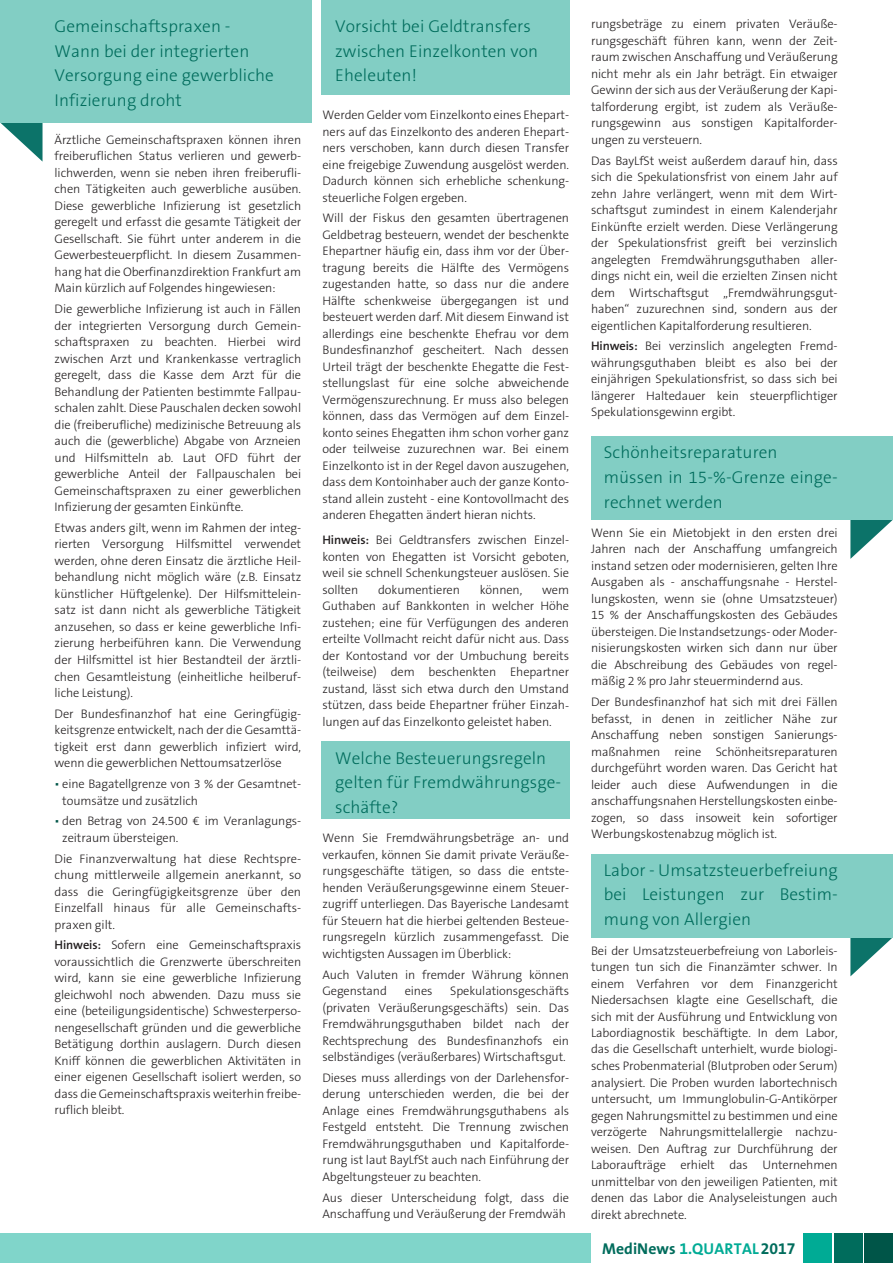
<style>
.page{position:relative;width:893px;height:1263px;background:#fff}
.page>*{position:absolute;margin:0;border:0;box-sizing:border-box;transform-origin:0 0}
.t1{font:300 17.25px/24.8px "The Sans B Plus W3";letter-spacing:.005em;color:#006c5c}
.t2{font:700 15.75px "The Sans B Plus W7";letter-spacing:.005em;color:#006c5c}
.t3{font:300 12.45px/16.5px "The Sans B Plus W3";letter-spacing:-.01em;color:#231f20;text-align:justify}
.s1{font-family:"The Sans B Plus W6";font-weight:600}
.s2{color:#00ab95}
</style>
<div class="page">
<div style="left:321px;top:741px;width:248px;height:77px;background:#82cec4"></div>
<div style="left:321px;top:0;width:248px;height:94px;background:#82cec4"></div>
<svg style="left:850px;top:520px;width:43px;height:39px"></svg>
<svg style="left:850px;top:937px;width:43px;height:39px"></svg>
<div style="left:591px;top:437px;width:302px;height:83px;background:#82cec4"></div>
<div style="left:591px;top:854px;width:302px;height:83px;background:#82cec4"></div>
<svg style="left:0;top:122px;width:43px;height:40px"></svg>
<div style="left:0;top:0;width:312px;height:122px;background:#82cec4"></div>
<div style="left:0;top:1233px;width:591px;height:30px;background:#80d5ca"></div>
<div style="left:834px;top:1233px;width:29px;height:30px;background:#006c5c"></div>
<div style="left:864px;top:1233px;width:29px;height:30px;background:#005548"></div>
<div style="left:803px;top:1233px;width:29px;height:30px;background:#00ab95"></div>
<h1 class="t1" style="left:55px;top:14px;width:221px">Gemeinschaftspraxen -<br>Wann bei der integrierten<br>Versorgung eine gewerbliche<br>Infizierung droht</h1>
<p class="t3" style="left:55px;top:132px;width:248px">Ärztliche Gemeinschaftspraxen können ihren freiberuflichen Status verlieren und gewerb&shy;lichwerden, wenn sie neben ihren freiberufli&shy;chen Tätigkeiten auch gewerbliche ausüben.<br>Diese gewerbliche Infizierung ist gesetzlich geregelt und erfasst die gesamte Tätigkeit der Gesellschaft. Sie führt unter anderem in die Gewerbesteuerpflicht. In diesem Zusammen&shy;hang hat die Oberfinanzdirektion Frankfurt am Main kürzlich auf Folgendes hingewiesen:</p>
<p class="t3" style="left:55px;top:301px;width:248px">Die gewerbliche Infizierung ist auch in Fällen der integrierten Versorgung durch Gemein&shy;schaftspraxen zu beachten. Hierbei wird zwischen Arzt und Krankenkasse vertraglich geregelt, dass die Kasse dem Arzt für die Behandlung der Patienten bestimmte Fallpau&shy;schalen zahlt. Diese Pauschalen decken sowohl die (freiberufliche) medizinische Betreuung als auch die (gewerbliche) Abgabe von Arzneien und Hilfsmitteln ab. Laut OFD führt der gewerbliche Anteil der Fallpauschalen bei Gemeinschaftspraxen zu einer gewerblichen Infizierung der gesamten Einkünfte.</p>
<p class="t3" style="left:55px;top:520px;width:248px">Etwas anders gilt, wenn im Rahmen der integ&shy;rierten Versorgung Hilfsmittel verwendet werden, ohne deren Einsatz die ärztliche Heil&shy;behandlung nicht möglich wäre (z.B. Einsatz künstlicher Hüftgelenke). Der Hilfsmittelein&shy;satz ist dann nicht als gewerbliche Tätigkeit anzusehen, so dass er keine gewerbliche Infi&shy;zierung herbeiführen kann. Die Verwendung der Hilfsmittel ist hier Bestandteil der ärztli&shy;chen Gesamtleistung (einheitliche heilberuf&shy;liche Leistung).</p>
<p class="t3" style="left:55px;top:705px;width:248px">Der Bundesfinanzhof hat eine Geringfügig&shy;keitsgrenze entwickelt, nach der die Gesamttä&shy;tigkeit erst dann gewerblich infiziert wird, wenn die gewerblichen Nettoumsatzerlöse</p>
<p class="t3" style="left:62px;top:776px;width:240px">eine Bagatellgrenze von 3 % der Gesamtnet&shy;toumsätze und zusätzlich</p>
<p class="t3" style="left:62px;top:813px;width:240px">den Betrag von 24.500 € im Veranlagungs&shy;zeitraum übersteigen.</p>
<p class="t3" style="left:55px;top:850px;width:248px">Die Finanzverwaltung hat diese Rechtspre&shy;chung mittlerweile allgemein anerkannt, so dass die Geringfügigkeitsgrenze über den Einzelfall hinaus für alle Gemeinschafts&shy;praxen gilt.</p>
<p class="t3" style="left:55px;top:937px;width:248px"><span class="s1">Hinweis:</span> Sofern eine Gemeinschaftspraxis voraussichtlich die Grenzwerte überschreiten wird, kann sie eine gewerbliche Infizierung gleichwohl noch abwenden. Dazu muss sie eine (beteiligungsidentische) Schwesterperso&shy;nengesellschaft gründen und die gewerbliche Betätigung dorthin auslagern. Durch diesen Kniff können die gewerblichen Aktivitäten in einer eigenen Gesellschaft isoliert werden, so dass die Gemeinschaftspraxis weiterhin freibe&shy;ruflich bleibt.</p>
<h1 class="t1" style="left:335px;top:14px;width:204px">Vorsicht bei Geldtransfers zwischen Einzelkonten von<br>Eheleuten!</h1>
<p class="t3" style="left:322px;top:107px;width:248px">Werden Gelder vom Einzelkonto eines Ehepart&shy;ners auf das Einzelkonto des anderen Ehepart&shy;ners verschoben, kann durch diesen Transfer eine freigebige Zuwendung ausgelöst werden.<br>Dadurch können sich erhebliche schenkung&shy;steuerliche Folgen ergeben.</p>
<p class="t3" style="left:322px;top:210px;width:248px">Will der Fiskus den gesamten übertragenen Geldbetrag besteuern, wendet der beschenkte Ehepartner häufig ein, dass ihm vor der Über&shy;tragung bereits die Hälfte des Vermögens zugestanden hatte, so dass nur die andere Hälfte schenkweise übergegangen ist und besteuert werden darf. Mit diesem Einwand ist allerdings eine beschenkte Ehefrau vor dem Bundesfinanzhof gescheitert. Nach dessen Urteil trägt der beschenkte Ehegatte die Fest&shy;stellungslast für eine solche abweichende Vermögenszurechnung. Er muss also belegen können, dass das Vermögen auf dem Einzel&shy;konto seines Ehegatten ihm schon vorher ganz oder teilweise zuzurechnen war. Bei einem Einzelkonto ist in der Regel davon auszugehen, dass dem Kontoinhaber auch der ganze Konto&shy;stand allein zusteht - eine Kontovollmacht des anderen Ehegatten ändert hieran nichts.</p>
<p class="t3" style="left:322px;top:532px;width:248px"><span class="s1">Hinweis:</span> Bei Geldtransfers zwischen Einzel&shy;konten von Ehegatten ist Vorsicht geboten, weil sie schnell Schenkungsteuer auslösen. Sie sollten</p>
<p class="t3" style="left:378px;top:582px;width:83px">dokumentieren</p>
<p class="t3" style="left:480px;top:582px;width:44px">können,</p>
<p class="t3" style="left:322px;top:582px;width:248px;text-indent:220px">wem Guthaben auf Bankkonten in welcher Höhe zustehen; eine für Verfügungen des anderen erteilte Vollmacht reicht dafür nicht aus. Dass der Kontostand vor der Umbuchung bereits (teilweise) dem beschenkten Ehepartner zustand, lässt sich etwa durch den Umstand stützen, dass beide Ehepartner früher Einzah&shy;lungen auf das Einzelkonto geleistet haben.</p>
<h1 class="t1" style="left:335px;top:745px;width:227px">Welche Besteuerungsregeln gelten für Fremdwährungsge&shy;schäfte?</h1>
<p class="t3" style="left:322px;top:830px;width:248px">Wenn Sie Fremdwährungsbeträge an- und verkaufen, können Sie damit private Veräuße&shy;rungsgeschäfte tätigen, so dass die entste&shy;henden Veräußerungsgewinne einem Steuer&shy;zugriff unterliegen. Das Bayerische Landesamt für Steuern hat die hierbei geltenden Besteue&shy;rungsregeln kürzlich zusammengefasst. Die wichtigsten Aussagen im Überblick:</p>
<p class="t3" style="left:322px;top:966px;width:248px">Auch Valuten in fremder Währung können<br>Gegenstand</p>
<p class="t3" style="left:322px;top:983px;width:248px;text-indent:128px">Spekulationsgeschäfts (privaten Veräußerungsgeschäfts) sein. Das Fremdwährungsguthaben bildet nach der Rechtsprechung des Bundesfinanzhofs ein selbständiges (veräußerbares) Wirtschaftsgut.</p>
<p class="t3" style="left:322px;top:1069px;width:248px">Dieses muss allerdings von der Darlehensfor&shy;derung unterschieden werden, die bei der Anlage eines Fremdwährungsguthabens als Festgeld entsteht. Die Trennung zwischen Fremdwährungsguthaben und Kapitalforde&shy;rung ist laut BayLfSt auch nach Einführung der Abgeltungsteuer zu beachten.</p>
<p class="t3" style="left:322px;top:1189px;width:248px">Aus dieser Unterscheidung folgt, dass die<br>Anschaffung und Veräußerung der Fremdwäh</p>
<p class="t3" style="left:405px;top:983px;width:29px">eines</p>
<p class="t3" style="left:591px;top:16px;width:248px">rungsbeträge zu einem privaten Veräuße&shy;rungsgeschäft führen kann, wenn der Zeit&shy;raum zwischen Anschaffung und Veräußerung nicht mehr als ein Jahr beträgt. Ein etwaiger Gewinn der sich aus der Veräußerung der Kapi&shy;talforderung ergibt, ist zudem als Veräuße&shy;rungsgewinn aus sonstigen Kapitalforder&shy;ungen zu versteuern.</p>
<p class="t3" style="left:591px;top:152px;width:248px">Das BayLfSt weist außerdem darauf hin, dass sich die Spekulationsfrist von einem Jahr auf zehn Jahre verlängert, wenn mit dem Wirt&shy;schaftsgut zumindest in einem Kalenderjahr Einkünfte erzielt werden. Diese Verlängerung der Spekulationsfrist greift bei verzinslich angelegten Fremdwährungsguthaben aller&shy;dings nicht ein, weil die erzielten Zinsen nicht dem Wirtschaftsgut „Fremdwährungsgut&shy;haben“ zuzurechnen sind, sondern aus der eigentlichen Kapitalforderung resultieren.</p>
<p class="t3" style="left:591px;top:338px;width:248px"><span class="s1">Hinweis:</span> Bei verzinslich angelegten Fremd&shy;währungsguthaben bleibt es also bei der einjährigen Spekulationsfrist, so dass sich bei längerer Haltedauer kein steuerpflichtiger Spekulationsgewinn ergibt.</p>
<h1 class="t1" style="left:604px;top:440px;width:235px">Schönheitsreparaturen müssen in 15-%-Grenze einge&shy;rechnet werden</h1>
<p class="t3" style="left:591px;top:524px;width:248px">Wenn Sie ein Mietobjekt in den ersten drei Jahren nach der Anschaffung umfangreich instand setzen oder modernisieren, gelten Ihre Ausgaben als - anschaffungsnahe - Herstel&shy;lungskosten, wenn sie (ohne Umsatzsteuer)<br>15 % der Anschaffungskosten des Gebäudes übersteigen. Die Instandsetzungs- oder Moder&shy;nisierungskosten wirken sich dann nur über die Abschreibung des Gebäudes von regel&shy;mäßig 2 % pro Jahr steuermindernd aus.</p>
<p class="t3" style="left:591px;top:694px;width:248px">Der Bundesfinanzhof hat sich mit drei Fällen befasst, in denen in zeitlicher Nähe zur Anschaffung neben sonstigen Sanierungs&shy;maßnahmen reine Schönheitsreparaturen durchgeführt worden waren. Das Gericht hat leider auch diese Aufwendungen in die anschaffungsnahen Herstellungskosten einbe&shy;zogen, so dass insoweit kein sofortiger Werbungskostenabzug möglich ist.</p>
<h1 class="t1" style="left:604px;top:858px;width:235px;text-align:justify">Labor - Umsatzsteuerbefreiung bei Leistungen zur Bestim&shy;mung von Allergien</h1>
<p class="t3" style="left:591px;top:942px;width:248px">Bei der Umsatzsteuerbefreiung von Laborleis&shy;tungen tun sich die Finanzämter schwer. In einem Verfahren vor dem Finanzgericht Niedersachsen klagte eine Gesellschaft, die sich mit der Ausführung und Entwicklung von Labordiagnostik beschäftigte. In dem Labor, das die Gesellschaft unterhielt, wurde biologi&shy;sches Probenmaterial (Blutproben oder Serum) analysiert. Die Proben wurden labortechnisch untersucht, um Immunglobulin-G-Antikörper gegen Nahrungsmittel zu bestimmen und eine verzögerte Nahrungsmittelallergie nachzu&shy;weisen. Den Auftrag zur Durchführung der Laboraufträge erhielt das Unternehmen unmittelbar von den jeweiligen Patienten, mit denen das Labor die Analyseleistungen auch direkt abrechnete.</p>
<p class="t2" style="left:602px;top:1238px;width:195px">MediNews <span class="s2">1.QUARTAL</span>2017</p>
</div>
